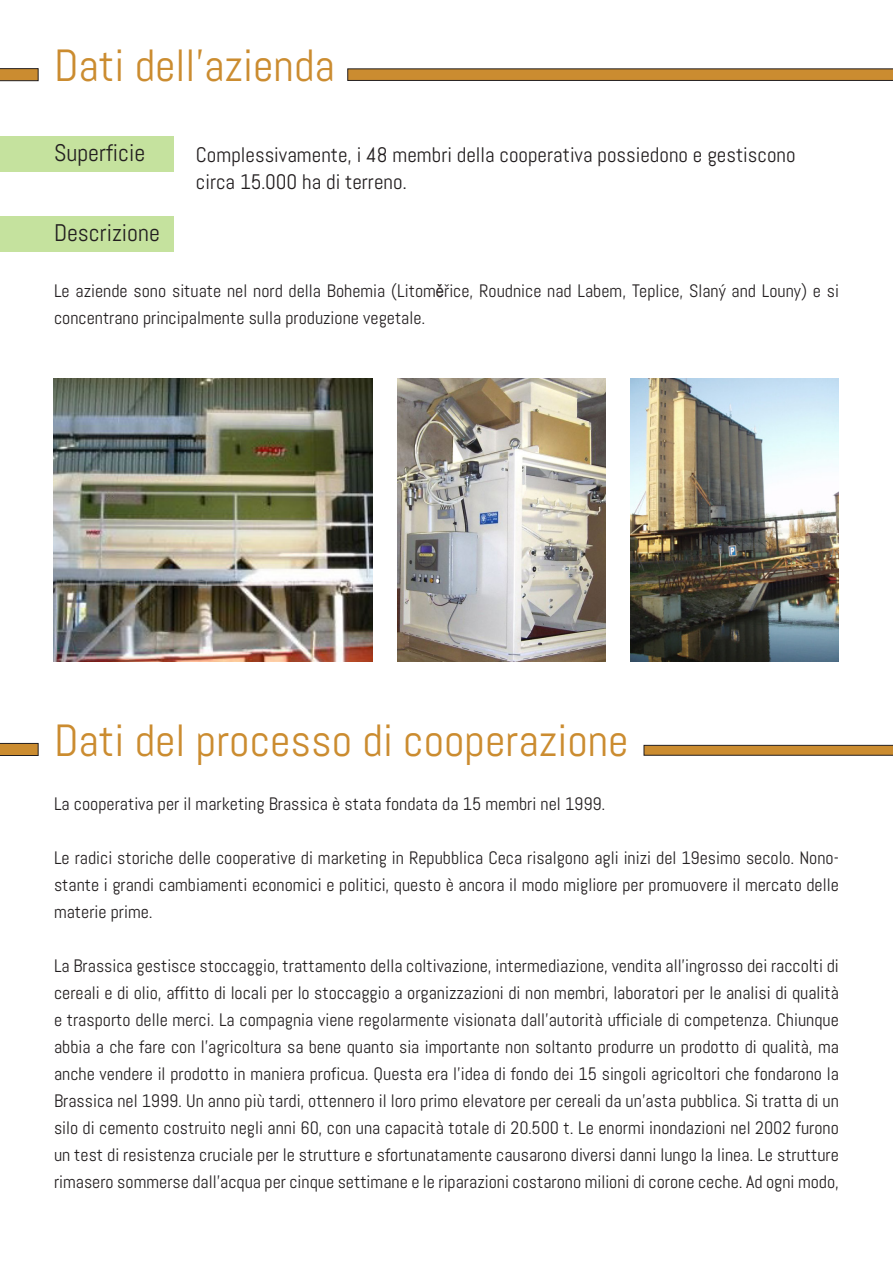
<style>
.page{position:relative;width:893px;height:1263px;background:#fff}
.page>*{position:absolute;margin:0;border:0;box-sizing:border-box;transform-origin:0 0}
.t1{font:45px "Abel";color:#cb8c30}
.t2{font:24px "Abel";color:#231f20}
.t3{font:21px/27px "Abel";color:#231f20}
.t4{font:18px/27px "Abel";color:#231f20;text-align:justify}
.s1{font-family:"Arial Narrow"}
</style>
<div class="page">
<svg style="left:347px;top:68px;width:546px;height:13px;background:#b27d32"></svg>
<svg style="left:0;top:68px;width:39px;height:14px"></svg>
<div style="left:0;top:136px;width:174px;height:36px;background:#c5e29e"></div>
<div style="left:0;top:216px;width:174px;height:36px;background:#c5e29e"></div>
<img style="left:54px;top:378px;width:318px;height:284px">
<img style="left:398px;top:378px;width:207px;height:284px">
<img style="left:631px;top:378px;width:208px;height:284px">
<svg style="left:643px;top:744px;width:250px;height:12px;background:#b38340"></svg>
<svg style="left:0;top:742px;width:39px;height:14px"></svg>
<p class="t1" style="left:54px;top:37px;width:282px">Dati dell’azienda</p>
<p class="t2" style="left:54px;top:138px;width:93px">Superficie</p>
<p class="t2" style="left:54px;top:218px;width:107px">Descrizione</p>
<p class="t3" style="left:196px;top:141px;width:601px">Complessivamente, i 48 membri della cooperativa possiedono e gestiscono circa 15.000 ha di terreno.</p>
<p class="t4" style="left:54px;top:277px;width:786px">Le aziende sono situate nel nord della Bohemia (Litom<span class="s1">ě</span>řice, Roudnice nad Labem, Teplice, Slaný and Louny) e si concentrano principalmente sulla produzione vegetale.</p>
<p class="t1" style="left:54px;top:712px;width:576px">Dati del processo di cooperazione</p>
<p class="t4" style="left:54px;top:790px;width:553px">La cooperativa per il marketing Brassica è stata fondata da 15 membri nel 1999.</p>
<p class="t4" style="left:54px;top:844px;width:786px">Le radici storiche delle cooperative di marketing in Repubblica Ceca risalgono agli inizi del 19esimo secolo. Nono&shy;stante i grandi cambiamenti economici e politici, questo è ancora il modo migliore per promuovere il mercato delle materie prime.</p>
<p class="t4" style="left:54px;top:952px;width:786px">La Brassica gestisce stoccaggio, trattamento della coltivazione, intermediazione, vendita all’ingrosso dei raccolti di cereali e di olio, affitto di locali per lo stoccaggio a organizzazioni di non membri, laboratori per le analisi di qualità e trasporto delle merci. La compagnia viene regolarmente visionata dall’autorità ufficiale di competenza. Chiunque abbia a che fare con l’agricoltura sa bene quanto sia importante non soltanto produrre un prodotto di qualità, ma anche vendere il prodotto in maniera proficua. Questa era l’idea di fondo dei 15 singoli agricoltori che fondarono la Brassica nel 1999. Un anno più tardi, ottennero il loro primo elevatore per cereali da un’asta pubblica. Si tratta di un silo di cemento costruito negli anni 60, con una capacità totale di 20.500 t. Le enormi inondazioni nel 2002 furono un test di resistenza cruciale per le strutture e sfortunatamente causarono diversi danni lungo la linea. Le strutture rimasero sommerse dall’acqua per cinque settimane e le riparazioni costarono milioni di corone ceche. Ad ogni modo,</p>
</div>
